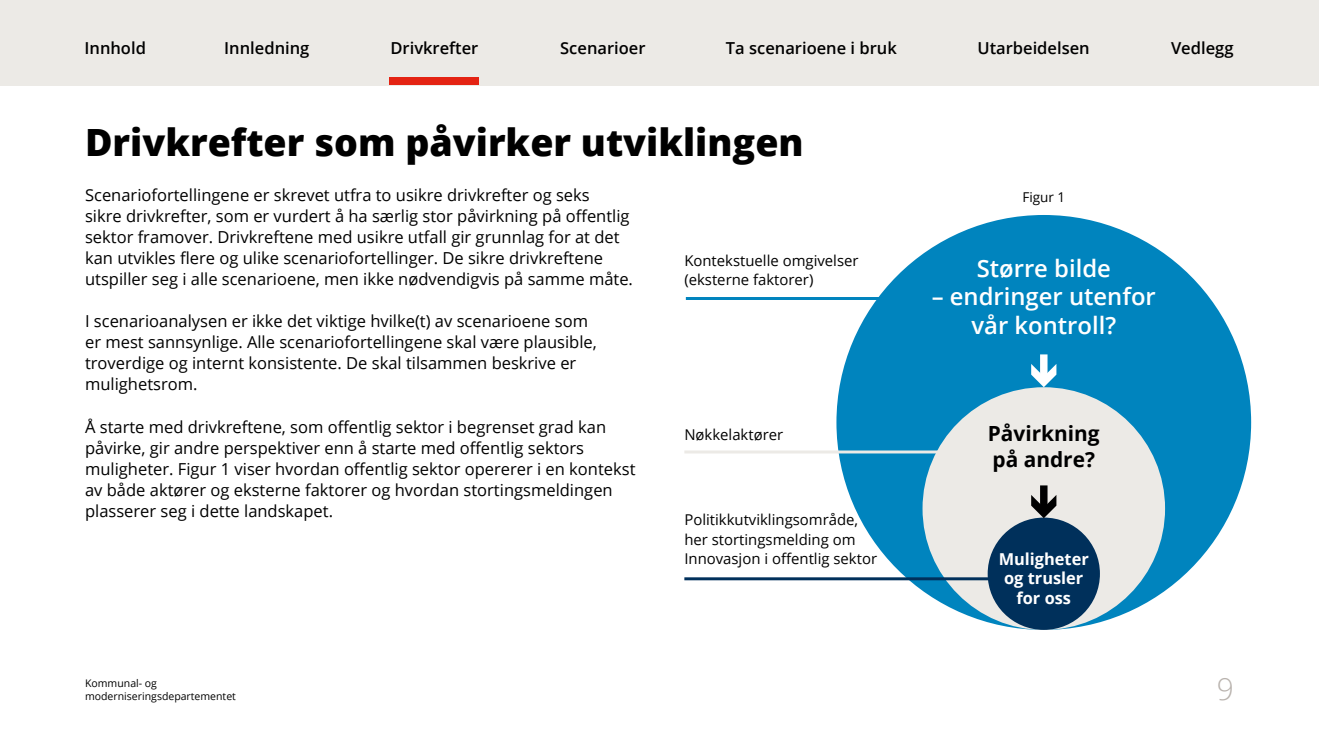
<style>
.page{position:relative;width:1319px;height:745px;background:#fff}
.page>*{position:absolute;margin:0;border:0;box-sizing:border-box;transform-origin:0 0}
.t1{font:800 37.5px "Open Sans";color:#000}
.t2{font:300 30px "Open Sans";color:#b9b3ae}
.t3{font:600 23.85px/28.7px "Open Sans";color:#fff;text-align:center}
.t4{font:700 20.85px/25.3px "Open Sans";color:#000}
.t5{font:16.5px/21px "Open Sans";color:#000}
.t6{font:600 16.5px "Open Sans";color:#000}
.t7{font:700 16.35px/19.4px "Open Sans";color:#fff;text-align:center}
.t8{font:14.85px/19.4px "Open Sans";color:#000}
.t9{font:13.5px "Open Sans";color:#000}
.t10{font:10.5px/13.5px "Open Sans";color:#000}
</style>
<div class="page">
<div style="left:0;top:0;width:1318px;height:85px;background:#eceae6"></div>
<div style="left:389px;top:77px;width:90px;height:8px;background:#e42313"></div>
<div style="left:836px;top:215px;width:414px;height:414px;background:#0084be;border-radius:50%"></div>
<div style="left:922px;top:387px;width:242px;height:242px;background:#eceae6;border-radius:50%"></div>
<div style="left:987px;top:517px;width:112px;height:112px;background:#00305b;border-radius:50%"></div>
<hr style="left:685px;top:297px;width:203px;height:3px;background:#0084be">
<hr style="left:684px;top:450px;width:269px;height:3px;background:#eceae6">
<hr style="left:684px;top:577px;width:310px;height:3px;background:#00305b">
<svg style="left:1040px;top:354px;width:7px;height:9px"></svg>
<svg style="left:1031px;top:363px;width:25px;height:24px"></svg>
<svg style="left:1040px;top:485px;width:7px;height:9px"></svg>
<svg style="left:1031px;top:494px;width:25px;height:24px"></svg>
<p class="t6" style="left:84px;top:37px;width:63px">Innhold</p>
<p class="t6" style="left:224px;top:37px;width:87px">Innledning</p>
<p class="t6" style="left:390px;top:37px;width:89px">Drivkrefter</p>
<p class="t6" style="left:560px;top:37px;width:87px">Scenarioer</p>
<p class="t6" style="left:725px;top:37px;width:172px">Ta scenarioene i bruk</p>
<p class="t6" style="left:977px;top:37px;width:114px">Utarbeidelsen</p>
<p class="t6" style="left:1170px;top:37px;width:64px">Vedlegg</p>
<h1 class="t1" style="left:85px;top:114px;width:720px">Drivkrefter som påvirker utviklingen</h1>
<p class="t5" style="left:85px;top:184px;width:546px">Scenariofortellingene er skrevet utfra to usikre drivkrefter og seks sikre drivkrefter, som er vurdert å ha særlig stor påvirkning på offentlig</p>
<p class="t5" style="left:85px;top:226px;width:549px">sektor framover. Drivkreftene med usikre utfall gir grunnlag for at det kan utvikles flere og ulike scenariofortellinger. De sikre drivkreftene utspiller seg i alle scenarioene, men ikke nødvendigvis på samme måte.</p>
<p class="t5" style="left:85px;top:310px;width:513px">I scenarioanalysen er ikke det viktige hvilke(t) av scenarioene som er mest sannsynlige. Alle scenariofortellingene skal være plausible, troverdige og internt konsistente. De skal tilsammen beskrive er mulighetsrom.</p>
<p class="t5" style="left:85px;top:415px;width:552px">Å starte med drivkreftene, som offentlig sektor i begrenset grad kan påvirke, gir andre perspektiver enn å starte med offentlig sektors muligheter. Figur 1 viser hvordan offentlig sektor opererer i en kontekst av både aktører og eksterne faktorer og hvordan stortingsmeldingen plasserer seg i dette landskapet.</p>
<p class="t8" style="left:684px;top:250px;width:176px">Kontekstuelle omgivelser (eksterne faktorer)</p>
<p class="t8" style="left:684px;top:424px;width:100px">Nøkkelaktører</p>
<p class="t8" style="left:684px;top:509px;width:194px">Politikkutviklingsområde, her stortingsmelding om<br>Innovasjon i offentlig sektor</p>
<p class="t9" style="left:1022px;top:188px;width:44px">Figur 1</p>
<h3 class="t3" style="left:976px;top:253px;width:136px">Større bilde</h3>
<h3 class="t3" style="left:931px;top:281px;width:226px">– endringer utenfor vår kontroll?</h3>
<p class="t4" style="left:987px;top:420px;width:113px">Påvirkning på andre?</p>
<p class="t7" style="left:998px;top:548px;width:92px">Muligheter og trusler for oss</p>
<p class="t10" style="left:85px;top:675px;width:152px">Kommunal- og moderniseringsdepartementet</p>
<h2 class="t2" style="left:1216px;top:668px;width:19px">9</h2>
</div>
